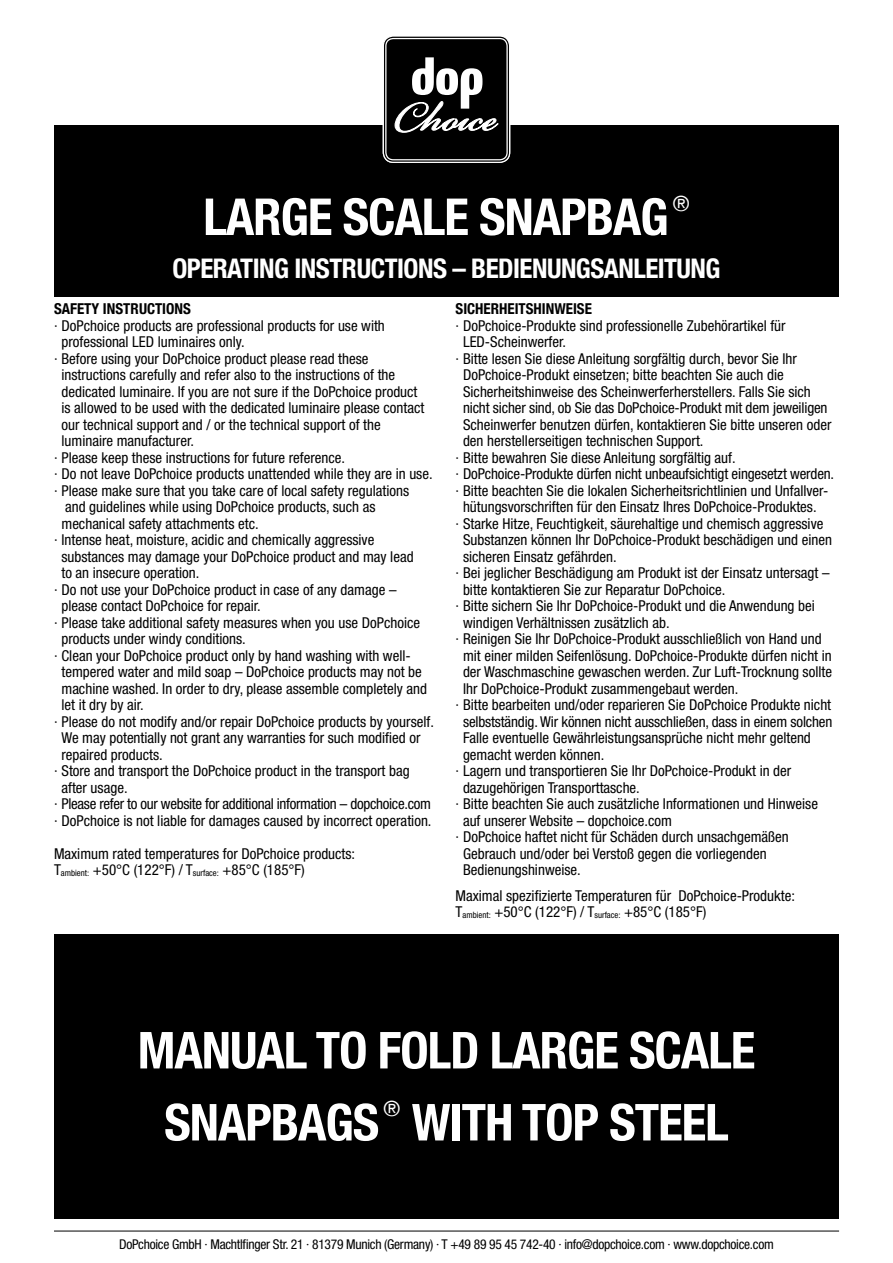
<style>
.page{position:relative;width:893px;height:1263px;background:#fff}
.page>*{position:absolute;margin:0;border:0;box-sizing:border-box;transform-origin:0 0}
.t1{font:700 condensed 51px/72px "Helvetica Neue";letter-spacing:-.02em;color:#fff}
.t2{font:700 condensed 27px "Helvetica Neue";letter-spacing:-.02em;color:#fff}
.t3{font:21px "Helvetica Neue";color:#fff}
.t4{font:condensed 15px/16.5px "Helvetica Neue";color:#000}
.t5{font:condensed 15px "Helvetica Neue";letter-spacing:-.02em;color:#000}
.t6{font:700 condensed 15px "Helvetica Neue";color:#000}
.t7{font:condensed 13.5px "Helvetica Neue";letter-spacing:-.02em;color:#000}
.s1{font-size:8.7px}
</style>
<div class="page">
<hr style="left:54px;top:1231px;width:785px;height:1px;background:#000">
<div style="left:54px;top:125px;width:785px;height:171px;background:#000"></div>
<div style="left:383px;top:36px;width:127px;height:126px;background:#000;border-radius:10px"></div>
<div style="left:383px;top:35px;width:127px;height:128px;border:1px solid #fff;border-radius:10px"></div>
<div style="left:385px;top:38px;width:123px;height:122px;border:1px solid #fff;border-radius:8px"></div>
<svg style="left:395px;top:57px;width:103px;height:76px"></svg>
<div style="left:54px;top:934px;width:785px;height:285px;background:#000"></div>
<h1 class="t1" style="left:203px;top:177px;width:467px">LARGE SCALE SNAPBAG</h1>
<h3 class="t3" style="left:673px;top:188px;width:18px">®</h3>
<h2 class="t2" style="left:172px;top:246px;width:550px">OPERATING INSTRUCTIONS – BEDIENUNGSANLEITUNG</h2>
<p class="t6" style="left:54px;top:296px;width:138px">SAFETY INSTRUCTIONS</p>
<p class="t4" style="left:54px;top:317px;width:332px">· DoPchoice products are professional products for use with</p>
<p class="t4" style="left:62px;top:334px;width:185px">professional LED luminaires only.</p>
<p class="t4" style="left:54px;top:350px;width:316px">· Before using your DoPchoice product please read these</p>
<p class="t4" style="left:62px;top:367px;width:335px">instructions carefully and refer also to the instructions of the</p>
<p class="t4" style="left:62px;top:383px;width:358px">dedicated luminaire. If you are not sure if the DoPchoice product</p>
<p class="t4" style="left:62px;top:400px;width:364px">is allowed to be used with the dedicated luminaire please contact</p>
<p class="t4" style="left:62px;top:416px;width:321px">our technical support and / or the technical support of the</p>
<p class="t4" style="left:62px;top:433px;width:134px">luminaire manufacturer.</p>
<p class="t4" style="left:54px;top:449px;width:293px">· Please keep these instructions for future reference.</p>
<p class="t4" style="left:54px;top:466px;width:380px">· Do not leave DoPchoice products unattended while they are in use.</p>
<p class="t4" style="left:54px;top:482px;width:357px">· Please make sure that you take care of local safety regulations</p>
<p class="t4" style="left:65px;top:499px;width:312px">and guidelines while using DoPchoice products, such as</p>
<p class="t4" style="left:62px;top:515px;width:199px">mechanical safety attachments etc.</p>
<p class="t4" style="left:54px;top:532px;width:322px">· Intense heat, moisture, acidic and chemically aggressive</p>
<p class="t4" style="left:62px;top:548px;width:354px">substances may damage your DoPchoice product and may lead</p>
<p class="t4" style="left:62px;top:565px;width:139px">to an insecure operation.</p>
<p class="t4" style="left:54px;top:581px;width:344px">· Do not use your DoPchoice product in case of any damage –</p>
<p class="t4" style="left:62px;top:598px;width:201px">please contact DoPchoice for repair.</p>
<p class="t4" style="left:54px;top:614px;width:368px">· Please take additional safety measures when you use DoPchoice</p>
<p class="t4" style="left:62px;top:631px;width:186px">products under windy conditions.</p>
<p class="t4" style="left:54px;top:647px;width:358px">· Clean your DoPchoice product only by hand washing with well-</p>
<p class="t4" style="left:62px;top:664px;width:362px">tempered water and mild soap – DoPchoice products may not be</p>
<p class="t4" style="left:62px;top:680px;width:367px">machine washed. In order to dry, please assemble completely and</p>
<p class="t4" style="left:62px;top:697px;width:84px">let it dry by air.</p>
<p class="t4" style="left:54px;top:713px;width:381px">· Please do not modify and/or repair DoPchoice products by yourself.</p>
<p class="t4" style="left:62px;top:730px;width:361px">We may potentially not grant any warranties for such modified or</p>
<p class="t4" style="left:62px;top:746px;width:103px">repaired products.</p>
<p class="t4" style="left:54px;top:763px;width:357px">· Store and transport the DoPchoice product in the transport bag</p>
<p class="t4" style="left:62px;top:779px;width:68px">after usage.</p>
<p class="t5" style="left:54px;top:795px;width:378px">· Please refer to our website for additional information – dopchoice.com</p>
<p class="t4" style="left:54px;top:812px;width:379px">· DoPchoice is not liable for damages caused by incorrect operation.</p>
<p class="t4" style="left:54px;top:845px;width:303px">Maximum rated temperatures for DoPchoice products:<br>T<span class="s1">ambient:</span> +50°C (122°F) / T<span class="s1">surface:</span> +85°C (185°F)</p>
<p class="t6" style="left:456px;top:296px;width:138px">SICHERHEITSHINWEISE</p>
<p class="t4" style="left:456px;top:317px;width:332px">· DoPchoice-Produkte sind professionelle Zubehörartikel für</p>
<p class="t4" style="left:463px;top:334px;width:105px">LED-Scheinwerfer.</p>
<p class="t4" style="left:456px;top:350px;width:343px">· Bitte lesen Sie diese Anleitung sorgfältig durch, bevor Sie Ihr</p>
<p class="t4" style="left:463px;top:367px;width:322px">DoPchoice-Produkt einsetzen; bitte beachten Sie auch die</p>
<p class="t4" style="left:463px;top:383px;width:349px">Sicherheitshinweise des Scheinwerferherstellers. Falls Sie sich</p>
<p class="t4" style="left:463px;top:400px;width:366px">nicht sicher sind, ob Sie das DoPchoice-Produkt mit dem jeweiligen</p>
<p class="t4" style="left:463px;top:416px;width:370px">Scheinwerfer benutzen dürfen, kontaktieren Sie bitte unseren oder</p>
<p class="t4" style="left:463px;top:433px;width:242px">den herstellerseitigen technischen Support.</p>
<p class="t4" style="left:456px;top:449px;width:282px">· Bitte bewahren Sie diese Anleitung sorgfältig auf.</p>
<p class="t4" style="left:456px;top:466px;width:380px">· DoPchoice-Produkte dürfen nicht unbeaufsichtigt eingesetzt werden.</p>
<p class="t4" style="left:456px;top:482px;width:374px">· Bitte beachten Sie die lokalen Sicherheitsrichtlinien und Unfallver-</p>
<p class="t4" style="left:463px;top:499px;width:355px">hütungsvorschriften für den Einsatz Ihres DoPchoice-Produktes.</p>
<p class="t4" style="left:456px;top:515px;width:369px">· Starke Hitze, Feuchtigkeit, säurehaltige und chemisch aggressive</p>
<p class="t4" style="left:463px;top:532px;width:370px">Substanzen können Ihr DoPchoice-Produkt beschädigen und einen</p>
<p class="t4" style="left:463px;top:548px;width:155px">sicheren Einsatz gefährden.</p>
<p class="t4" style="left:456px;top:565px;width:375px">· Bei jeglicher Beschädigung am Produkt ist der Einsatz untersagt –</p>
<p class="t4" style="left:463px;top:581px;width:264px">bitte kontaktieren Sie zur Reparatur DoPchoice.</p>
<p class="t4" style="left:456px;top:598px;width:361px">· Bitte sichern Sie Ihr DoPchoice-Produkt und die Anwendung bei</p>
<p class="t4" style="left:463px;top:614px;width:208px">windigen Verhältnissen zusätzlich ab.</p>
<p class="t4" style="left:456px;top:631px;width:368px">· Reinigen Sie Ihr DoPchoice-Produkt ausschließlich von Hand und</p>
<p class="t4" style="left:463px;top:647px;width:370px">mit einer milden Seifenlösung. DoPchoice-Produkte dürfen nicht in</p>
<p class="t4" style="left:463px;top:664px;width:370px">der Waschmaschine gewaschen werden. Zur Luft-Trocknung sollte</p>
<p class="t4" style="left:463px;top:680px;width:277px">Ihr DoPchoice-Produkt zusammengebaut werden.</p>
<p class="t4" style="left:456px;top:697px;width:377px">· Bitte bearbeiten und/oder reparieren Sie DoPchoice Produkte nicht</p>
<p class="t4" style="left:463px;top:713px;width:371px">selbstständig. Wir können nicht ausschließen, dass in einem solchen</p>
<p class="t4" style="left:463px;top:730px;width:349px">Falle eventuelle Gewährleistungsansprüche nicht mehr geltend</p>
<p class="t4" style="left:463px;top:746px;width:143px">gemacht werden können.</p>
<p class="t4" style="left:456px;top:763px;width:337px">· Lagern und transportieren Sie Ihr DoPchoice-Produkt in der</p>
<p class="t4" style="left:463px;top:779px;width:178px">dazugehörigen Transporttasche.</p>
<p class="t4" style="left:456px;top:796px;width:364px">· Bitte beachten Sie auch zusätzliche Informationen und Hinweise</p>
<p class="t4" style="left:463px;top:812px;width:211px">auf unserer Website – dopchoice.com</p>
<p class="t4" style="left:456px;top:829px;width:335px">· DoPchoice haftet nicht für Schäden durch unsachgemäßen</p>
<p class="t4" style="left:463px;top:845px;width:305px">Gebrauch und/oder bei Verstoß gegen die vorliegenden</p>
<p class="t4" style="left:463px;top:862px;width:119px">Bedienungshinweise.</p>
<p class="t4" style="left:456px;top:887px;width:341px">Maximal spezifizierte Temperaturen für DoPchoice-Produkte:<br>T<span class="s1">ambient:</span> +50°C (122°F) / T<span class="s1">surface:</span> +85°C (185°F)</p>
<h1 class="t1" style="left:164px;top:1011px;width:593px;text-indent:-27px">MANUAL TO FOLD LARGE SCALE<br>SNAPBAGS</h1>
<h3 class="t3" style="left:384px;top:1094px;width:18px">®</h3>
<h1 class="t1" style="left:412px;top:1083px;width:319px">WITH TOP STEEL</h1>
<p class="t7" style="left:119px;top:1237px;width:656px">DoPchoice GmbH · Machtlfinger Str. 21 · 81379 Munich (Germany) · T +49 89 95 45 742-40 · info@dopchoice.com · www.dopchoice.com</p>
</div>
